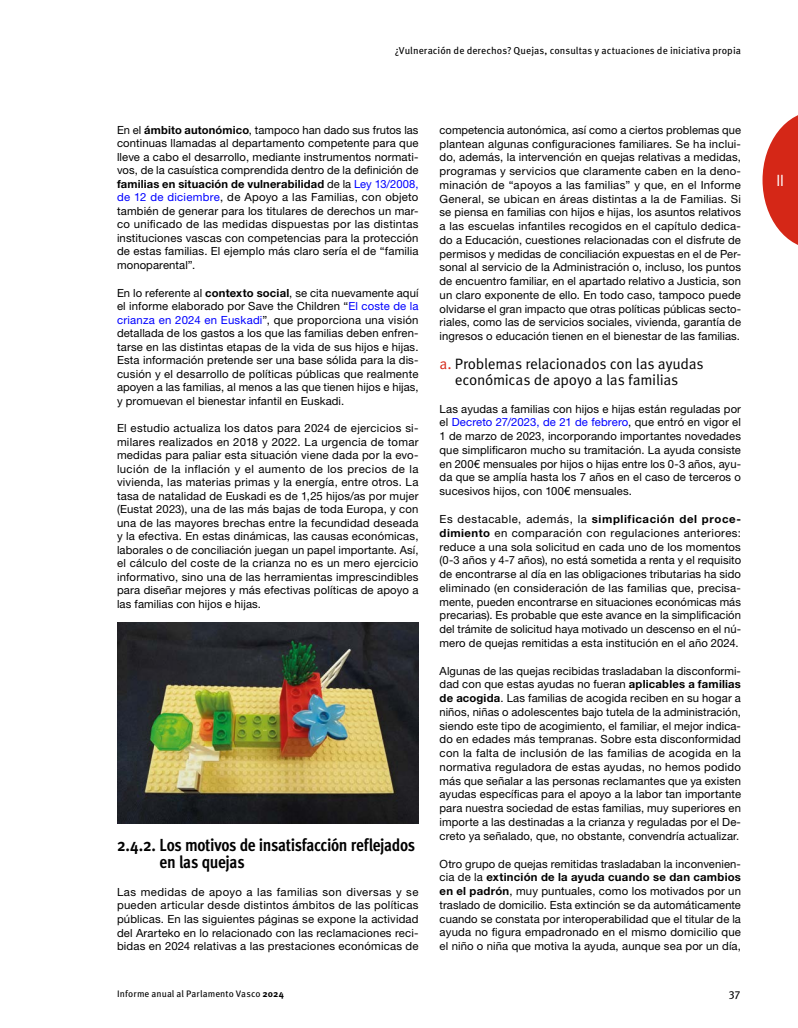
<style>
.page{position:relative;width:798px;height:1028px;background:#fff}
.page>*{position:absolute;margin:0;border:0;box-sizing:border-box;transform-origin:0 0}
.LADILLOS_NEGROS{font:700 condensed 17.5px/17.5px "Meta Pro";letter-spacing:-.02em;color:#000}
.t1{font:condensed 16.25px "Meta Pro";color:#fff}
.II_SUB_LAD_2___TAB{font:15px/15.2px "Meta Pro Norm";letter-spacing:-.02em;color:#000}
.TEXTO{font:11.25px/13.8px "Helvetica Neue LT Std";letter-spacing:.01em;color:#000;text-align:justify}
.t2{font:11.25px "Meta Pro";color:#000}
.t3{font:10px "Meta Pro";letter-spacing:.005em;color:#000}
.t4{font:9.38px "Meta Pro";letter-spacing:.01em;color:#000}
.s1{font-weight:700}
.s2{color:#00f}
.s3{color:#d52717}
</style>
<div class="page">
<svg style="left:762px;top:115px;width:35px;height:130px"></svg>
<img style="left:117px;top:622px;width:301px;height:201px">
<p class="t3" style="left:394px;top:43px;width:347px">¿Vulneración de derechos? Quejas, consultas y actuaciones de iniciativa propia</p>
<p class="TEXTO" style="left:117px;top:123px;width:303px">En el <span class="s1">ámbito autonómico</span>, tampoco han dado sus frutos las continuas llamadas al departamento competente para que lleve a cabo el desarrollo, mediante instrumentos normati&shy;vos, de la casuística comprendida dentro de la definición de <span class="s1">familias en situación de vulnerabilidad</span> de la <span class="s2">Ley 13/2008, de 12 de diciembre</span>, de Apoyo a las Familias, con objeto también de generar para los titulares de derechos un mar&shy;co unificado de las medidas dispuestas por las distintas instituciones vascas con competencias para la protección de estas familias. El ejemplo más claro sería el de “familia monoparental”.</p>
<p class="TEXTO" style="left:117px;top:286px;width:303px">En lo referente al <span class="s1">contexto social</span>, se cita nuevamente aquí el informe elaborado por Save the Children “<span class="s2">El coste de la crianza en 2024 en Euskadi</span>”, que proporciona una visión detallada de los gastos a los que las familias deben enfren&shy;tarse en las distintas etapas de la vida de sus hijos e hijas.<br>Esta información pretende ser una base sólida para la dis&shy;cusión y el desarrollo de políticas públicas que realmente apoyen a las familias, al menos a las que tienen hijos e hijas, y promuevan el bienestar infantil en Euskadi.</p>
<p class="TEXTO" style="left:117px;top:421px;width:303px">El estudio actualiza los datos para 2024 de ejercicios si&shy;milares realizados en 2018 y 2022. La urgencia de tomar medidas para paliar esta situación viene dada por la evo&shy;lución de la inflación y el aumento de los precios de la vivienda, las materias primas y la energía, entre otros. La tasa de natalidad de Euskadi es de 1,25 hijos/as por mujer (Eustat 2023), una de las más bajas de toda Europa, y con una de las mayores brechas entre la fecundidad deseada y la efectiva. En estas dinámicas, las causas económicas, laborales o de conciliación juegan un papel importante. Así, el cálculo del coste de la crianza no es un mero ejercicio informativo, sino una de las herramientas imprescindibles para diseñar mejores y más efectivas políticas de apoyo a las familias con hijos e hijas.</p>
<p class="LADILLOS_NEGROS" style="left:159px;top:835px;width:257px;text-indent:-43px">2.4.2. Los motivos de insatisfacción reflejados en las quejas</p>
<p class="TEXTO" style="left:117px;top:885px;width:303px">Las medidas de apoyo a las familias son diversas y se pueden articular desde distintos ámbitos de las políticas públicas. En las siguientes páginas se expone la actividad del Ararteko en lo relacionado con las reclamaciones reci&shy;bidas en 2024 relativas a las prestaciones económicas de</p>
<p class="TEXTO" style="left:439px;top:123px;width:303px">competencia autonómica, así como a ciertos problemas que plantean algunas configuraciones familiares. Se ha inclui&shy;do, además, la intervención en quejas relativas a medidas, programas y servicios que claramente caben en la deno&shy;minación de “apoyos a las familias” y que, en el Informe General, se ubican en áreas distintas a la de Familias. Si se piensa en familias con hijos e hijas, los asuntos relativos a las escuelas infantiles recogidos en el capítulo dedica&shy;do a Educación, cuestiones relacionadas con el disfrute de permisos y medidas de conciliación expuestas en el de Per&shy;sonal al servicio de la Administración o, incluso, los puntos de encuentro familiar, en el apartado relativo a Justicia, son un claro exponente de ello. En todo caso, tampoco puede olvidarse el gran impacto que otras políticas públicas secto&shy;riales, como las de servicios sociales, vivienda, garantía de ingresos o educación tienen en el bienestar de las familias.</p>
<p class="II_SUB_LAD_2___TAB" style="left:454px;top:356px;width:250px;text-indent:-15px"><span class="s3">a.</span> Problemas relacionados con las ayudas económicas de apoyo a las familias</p>
<p class="TEXTO" style="left:439px;top:401px;width:303px">Las ayudas a familias con hijos e hijas están reguladas por el <span class="s2">Decreto 27/2023, de 21 de febrero</span>, que entró en vigor el 1 de marzo de 2023, incorporando importantes novedades que simplificaron mucho su tramitación. La ayuda consiste en 200€ mensuales por hijos o hijas entre los 0-3 años, ayu&shy;da que se amplía hasta los 7 años en el caso de terceros o sucesivos hijos, con 100€ mensuales.</p>
<p class="TEXTO" style="left:439px;top:512px;width:303px">Es destacable, además, la <span class="s1">simplificación del proce&shy;dimiento</span> en comparación con regulaciones anteriores: reduce a una sola solicitud en cada uno de los momentos (0-3 años y 4-7 años), no está sometida a renta y el requisito de encontrarse al día en las obligaciones tributarias ha sido eliminado (en consideración de las familias que, precisa&shy;mente, pueden encontrarse en situaciones económicas más precarias). Es probable que este avance en la simplificación del trámite de solicitud haya motivado un descenso en el nú&shy;mero de quejas remitidas a esta institución en el año 2024.</p>
<p class="TEXTO" style="left:439px;top:663px;width:303px">Algunas de las quejas recibidas trasladaban la disconformi&shy;dad con que estas ayudas no fueran <span class="s1">aplicables a familias de acogida</span>. Las familias de acogida reciben en su hogar a niños, niñas o adolescentes bajo tutela de la administración, siendo este tipo de acogimiento, el familiar, el mejor indica&shy;do en edades más tempranas. Sobre esta disconformidad con la falta de inclusión de las familias de acogida en la normativa reguladora de estas ayudas, no hemos podido más que señalar a las personas reclamantes que ya existen ayudas específicas para el apoyo a la labor tan importante para nuestra sociedad de estas familias, muy superiores en importe a las destinadas a la crianza y reguladas por el De&shy;creto ya señalado, que, no obstante, convendría actualizar.</p>
<p class="TEXTO" style="left:439px;top:856px;width:303px">Otro grupo de quejas remitidas trasladaban la inconvenien&shy;cia de la <span class="s1">extinción de la ayuda cuando se dan cambios en el padrón</span>, muy puntuales, como los motivados por un traslado de domicilio. Esta extinción se da automáticamente cuando se constata por interoperabilidad que el titular de la ayuda no figura empadronado en el mismo domicilio que el niño o niña que motiva la ayuda, aunque sea por un día,</p>
<p class="t4" style="left:117px;top:986px;width:168px">Informe anual al Parlamento Vasco <span class="s1">2024</span></p>
<p class="t2" style="left:728px;top:984px;width:13px">37</p>
<h2 class="t1" style="left:776px;top:168px;width:9px">II</h2>
</div>
